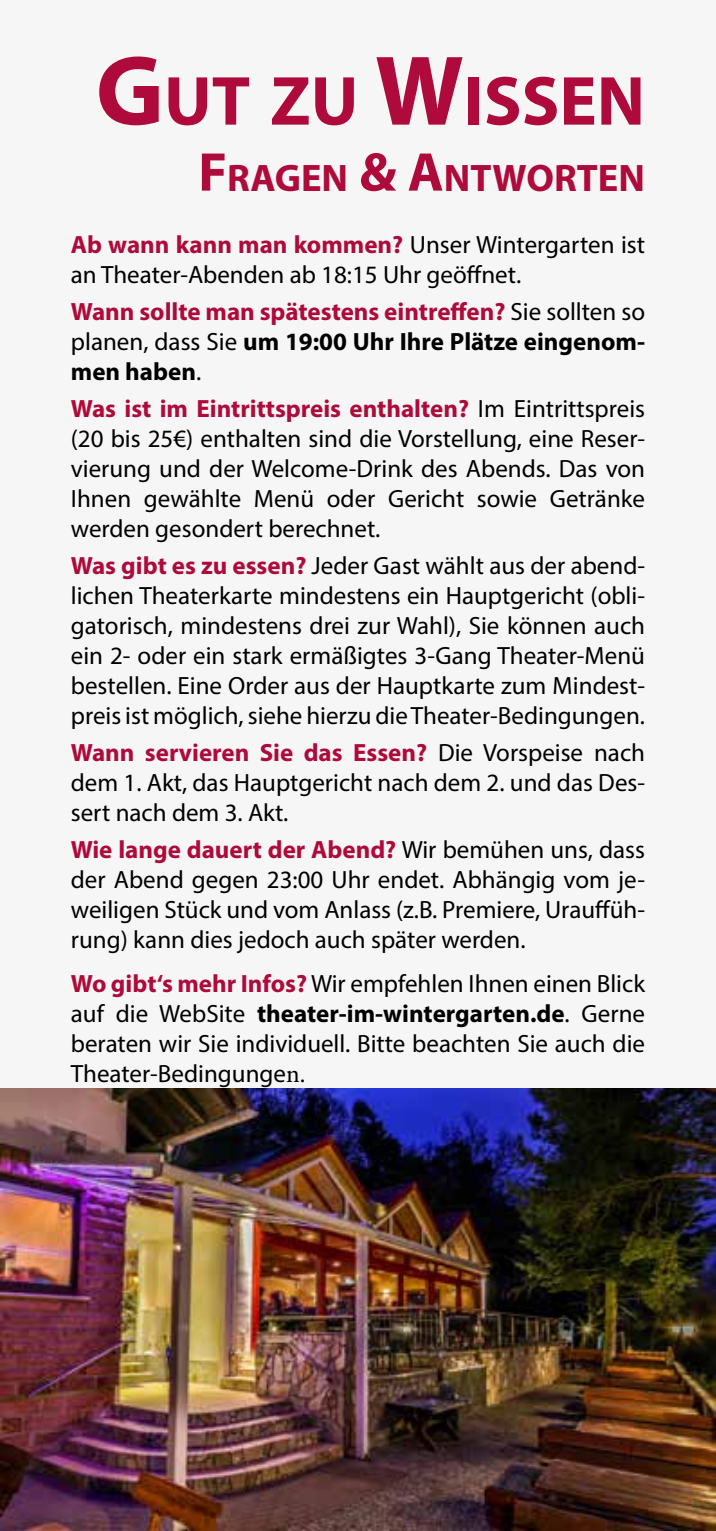
<style>
.page{position:relative;width:716px;height:1531px;background:#fff}
.page>*{position:absolute;margin:0;border:0;box-sizing:border-box;transform-origin:0 0}
.t1{font:700 70px "Myriad Pro";color:#ae0a3b}
.t2{font:700 38.5px "Myriad Pro";color:#ae0a3b}
.t3{font:25px/30px "Myriad Pro";color:#000;text-align:justify}
.t4{font:700 25px/30px "Myriad Pro";color:#000;text-align:justify}
.s1{font-size:100px}
.s2{font-size:55px}
.s3{font-weight:700;color:#ae0a3b}
.s4{color:#ae0a3b}
.s5{font-weight:400}
.s6{font-weight:700}
.s7{font-family:"Minion Pro"}
</style>
<div class="page">
<img style="left:0;top:1088px;width:716px;height:443px">
<h1 class="t1" style="left:96px;top:55px;width:551px"><span class="s1">G</span>UT ZU <span class="s1">W</span>ISSEN</h1>
<h2 class="t2" style="left:198px;top:153px;width:448px"><span class="s2">F</span>RAGEN <span class="s2">&amp; A</span>NTWORTEN</h2>
<p class="t3" style="left:71px;top:229px;width:576px"><span class="s3">Ab wann kann man kommen?</span> Unser Wintergarten ist an Theater-Abenden ab 18:15 Uhr geöffnet.</p>
<p class="t4" style="left:71px;top:295px;width:576px"><span class="s4">Wann sollte man spätestens eintreffen?</span> <span class="s5">Sie sollten so planen, dass Sie</span> um 19:00 Uhr Ihre Plätze eingenom&shy;men haben<span class="s5">.</span></p>
<p class="t3" style="left:71px;top:393px;width:576px"><span class="s3">Was ist im Eintrittspreis enthalten?</span> Im Eintrittspreis (20 bis 25€) enthalten sind die Vorstellung, eine Reser&shy;vierung und der Welcome-Drink des Abends. Das von Ihnen gewählte Menü oder Gericht sowie Getränke werden gesondert berechnet.</p>
<p class="t3" style="left:71px;top:550px;width:576px"><span class="s3">Was gibt es zu essen?</span> Jeder Gast wählt aus der abend&shy;lichen Theaterkarte mindestens ein Hauptgericht (obli&shy;gatorisch, mindestens drei zur Wahl), Sie können auch ein 2- oder ein stark ermäßigtes 3-Gang Theater-Menü bestellen. Eine Order aus der Hauptkarte zum Mindest&shy;preis ist möglich, siehe hierzu die Theater-Bedingungen.</p>
<p class="t3" style="left:71px;top:737px;width:576px"><span class="s3">Wann servieren Sie das Essen?</span> Die Vorspeise nach dem 1. Akt, das Hauptgericht nach dem 2. und das Des&shy;sert nach dem 3. Akt.</p>
<p class="t3" style="left:71px;top:834px;width:576px"><span class="s3">Wie lange dauert der Abend?</span> Wir bemühen uns, dass der Abend gegen 23:00 Uhr endet. Abhängig vom je&shy;weiligen Stück und vom Anlass (z.B. Premiere, Urauffüh&shy;rung) kann dies jedoch auch später werden.</p>
<p class="t3" style="left:71px;top:968px;width:576px"><span class="s3">Wo gibt‘s mehr Infos?</span> Wir empfehlen Ihnen einen Blick auf die WebSite <span class="s6">theater-im-wintergarten.de</span>. Gerne beraten wir Sie individuell. Bitte beachten Sie auch die Theater-Bedingunge<span class="s7">n.</span></p>
</div>
